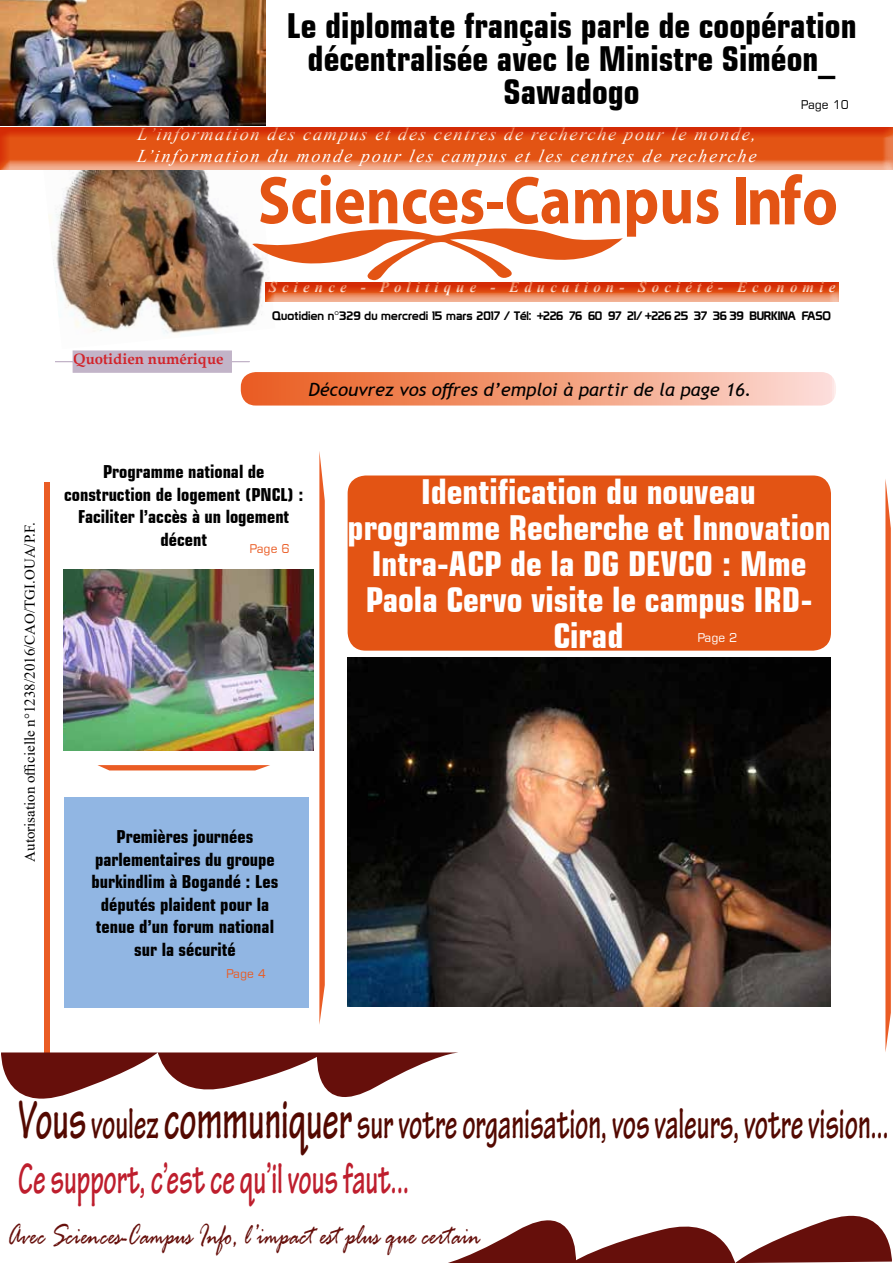
<style>
.page{position:relative;width:893px;height:1263px;background:#fff}
.page>*{position:absolute;margin:0;border:0;box-sizing:border-box;transform-origin:0 0}
.t1{font:700 45.45px/54.6px "Tekton Pro";color:#530901;scale:.59 1}
.t2{font:700 condensed 34.5px/36px "Square 721 BT";color:#fff;text-align:center}
.t3{font:700 condensed 34.5px/33px "Square 721 BT";color:#000;text-align:center}
.t4{font:italic 31.2px "Rage";color:#660f0b;scale:.75 1}
.t5{font:700 condensed 18px/22.5px "Square 721 BT";color:#000;text-align:center}
.t6{font:italic 18px/21.6px "Times New Roman";letter-spacing:.1em;color:#fff}
.t7{font:italic 18px "Trebuchet MS";color:#000}
.t8{font:15px "Times New Roman";color:#000}
.t9{font:italic 700 15px "Times New Roman";letter-spacing:.34em;color:#fff}
.t10{font:700 15px "Book Antiqua";color:#d2232a}
.t11{font:12px "Prototype";letter-spacing:-.01em;color:#000}
.t12{font:12px "Square 721 BT";color:#ea5c24}
.t13{font:12px "Square 721 BT";color:#000}
.t14{font:12px "Square 721 BT";color:#fff}
.s1{font-size:58.65px}
.s2{color:#be1e2d}
</style>
<div class="page">
<div style="left:64px;top:797px;width:244px;height:211px;background:#91b6e3"></div>
<div style="left:348px;top:475px;width:483px;height:176px;background:#e35414;border-radius:18px"></div>
<img style="left:48px;top:170px;width:214px;height:164px">
<svg style="left:252px;top:175px;width:405px;height:106px"></svg>
<svg style="left:663px;top:189px;width:55px;height:35px"></svg>
<div style="left:736px;top:177px;width:9px;height:47px;background:#e35414"></div>
<svg style="left:750px;top:174px;width:86px;height:51px"></svg>
<div style="left:0;top:121px;width:893px;height:49px;background:#ea5c24;opacity:.75"></div>
<div style="left:259px;top:276px;width:588px;height:27px;background:#ea5c24;opacity:.75"></div>
<div style="left:45px;top:483px;width:5px;height:578px;background:#ea5c24"></div>
<svg style="left:885px;top:479px;width:6px;height:573px;background:#ed7749"></svg>
<svg style="left:319px;top:451px;width:6px;height:574px;background:#ed7749"></svg>
<svg style="left:97px;top:765px;width:173px;height:5px"></svg>
<svg style="left:55px;top:351px;width:781px;height:55px"></svg>
<svg style="left:1px;top:1052px;width:457px;height:47px"></svg>
<svg style="left:448px;top:1215px;width:444px;height:48px"></svg>
<img style="left:348px;top:657px;width:483px;height:349px">
<img style="left:64px;top:569px;width:250px;height:182px">
<img style="left:1px;top:0;width:264px;height:125px">
<h2 class="t3" style="left:287px;top:8px;width:571px">Le diplomate français parle de coopération décentralisée avec le Ministre Siméon_<br>Sawadogo</h2>
<p class="t13" style="left:801px;top:97px;width:50px">Page 10</p>
<p class="t6" style="left:137px;top:123px;width:623px">L’information des campus et des centres de recherche pour le monde,<br>L’information du monde pour les campus et les centres de recherche</p>
<p class="t9" style="left:269px;top:277px;width:568px">Science - Politique - Education- Société- Economie</p>
<p class="t8" style="left:19px;top:862px;width:341px;rotate:-90deg">Autorisation officielle n°1238/2016/CAO/TGI.OUA/P.F.</p>
<p class="t10" style="left:73px;top:348px;width:152px">Quotidien numérique</p>
<p class="t11" style="left:272px;top:309px;width:560px">Quotidien n°329 du mercredi 15 mars 2017 / Tél: +226 76 60 97 21/ +226 25 37 36 39 BURKINA FASO</p>
<p class="t7" style="left:308px;top:379px;width:445px">Découvrez vos offres d’emploi à partir de la page 16.</p>
<p class="t5" style="left:64px;top:460px;width:241px">Programme national de construction de logement (PNCL) :<br>Faciliter l’accès à un logement décent</p>
<p class="t12" style="left:250px;top:541px;width:41px">Page 6</p>
<h2 class="t2" style="left:348px;top:474px;width:484px">Identification du nouveau programme Recherche et Innovation<br>Intra-ACP de la DG DEVCO : Mme<br>Paola Cervo visite le campus IRD-<br>Cirad</h2>
<p class="t14" style="left:697px;top:630px;width:41px">Page 2</p>
<p class="t5" style="left:92px;top:825px;width:188px">Premières journées parlementaires du groupe burkindlim à Bogandé : Les députés plaident pour la tenue d’un forum national sur la sécurité</p>
<p class="t12" style="left:226px;top:966px;width:41px">Page 4</p>
<h1 class="t1" style="left:18px;top:1097px;width:1477px"><span class="s1">Vous</span> voulez <span class="s1">communiquer</span> sur votre organisation, vos valeurs, votre vision...<br><span class="s2">Ce support, c’est ce qu’il vous faut...</span></h1>
<h3 class="t4" style="left:7px;top:1218px;width:633px">Avec Sciences-Campus Info, l’impact est plus que certain</h3>
</div>
